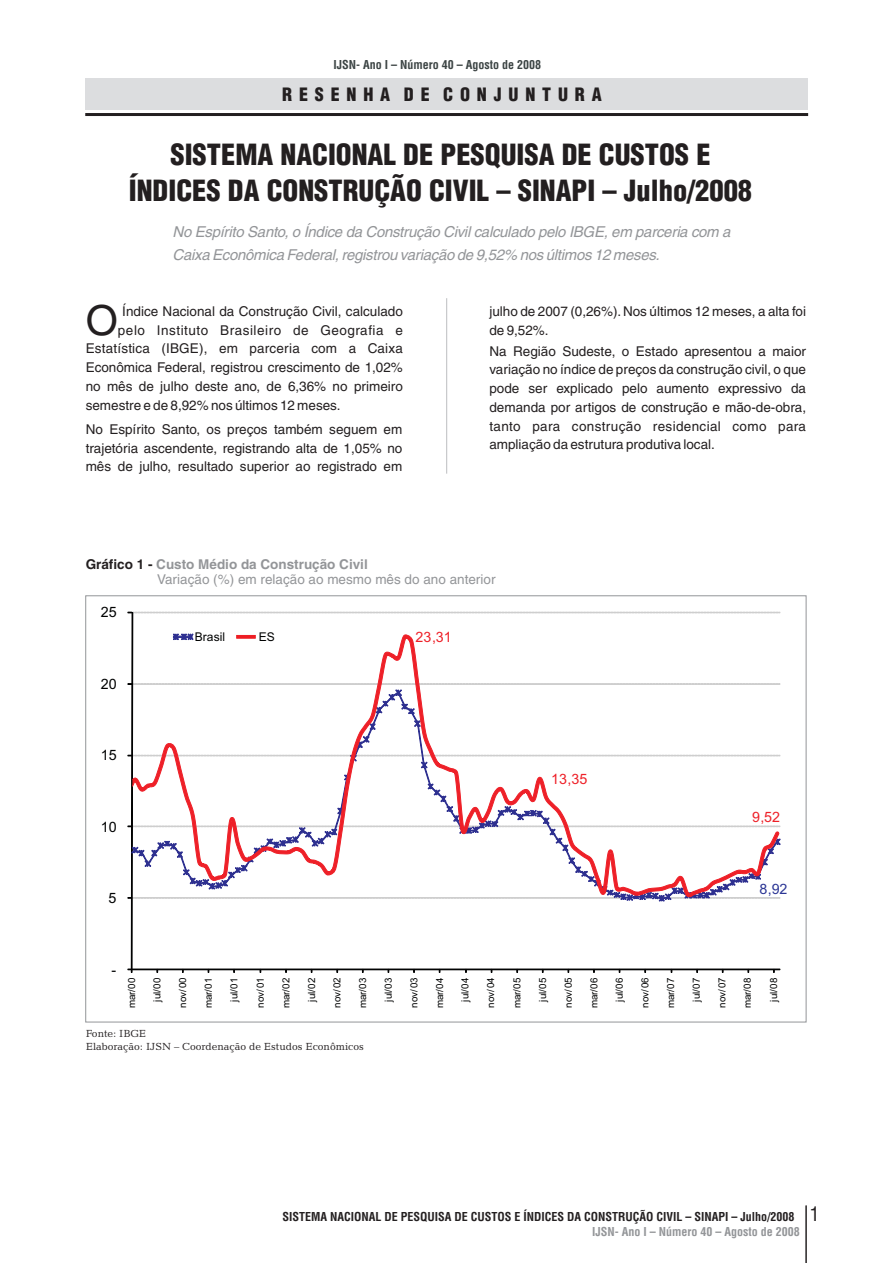
<style>
.page{position:relative;width:893px;height:1263px;background:#fff}
.page>*{position:absolute;margin:0;border:0;box-sizing:border-box;transform-origin:0 0}
.t1{font:41.4px "Helvetica LT";color:#231f20}
.t2{font:900 condensed 28.5px/35.4px "Helvetica LT";color:#231f20;text-align:center}
.t3{font:condensed 19.5px "Helvetica LT";color:#231f20}
.t4{font:900 condensed 18px "Helvetica LT";letter-spacing:.38em;color:#231f20}
.t5{font:italic 15px/23px "Helvetica LT";letter-spacing:-.02em;color:#939598}
.t6{font:14.25px "Arial";color:#ee2028}
.t7{font:14.25px "Arial";color:#010202}
.t8{font:14.25px "Arial";color:#2c3695}
.t9{font:13.5px/18.8px "Helvetica LT";color:#231f20;text-align:justify}
.t10{font:13.5px/15.6px "Helvetica LT";color:#939598}
.t11{font:700 condensed 12px "Helvetica LT";color:#231f20}
.t12{font:700 condensed 12px "Helvetica LT";color:#3c4444}
.t13{font:700 condensed 12px "Helvetica LT";color:#939598}
.t14{font:12px "Arial";color:#010202}
.t15{font:10.5px/12.6px "Candida BT";color:#231f20}
.t16{font:9.75px "Arial";color:#010202}
.s1{font-family:"Arial"}
.s2{font-weight:700;color:#231f20}
.s3{font-weight:700}
</style>
<div class="page">
<div style="left:85px;top:78px;width:723px;height:31px;background:#dcdddf"></div>
<hr style="left:85px;top:113px;width:723px;height:3px;background:#231f20">
<hr style="left:806px;top:1205px;width:1px;height:58px;background:#231f20">
<hr style="left:446px;top:298px;width:1px;height:176px;background:#bcbdc0">
<svg style="left:127px;top:611px;width:654px;height:362px"></svg>
<p class="t12" style="left:333px;top:60px;width:209px">IJSN- Ano I – Número 40 – Agosto de 2008</p>
<h3 class="t4" style="left:282px;top:88px;width:321px">RESENHA DE CONJUNTURA</h3>
<h2 class="t2" style="left:129px;top:140px;width:625px">SISTEMA NACIONAL DE PESQUISA DE CUSTOS E<br>ÍNDICES DA CONSTRUÇÃO CIVIL – SINAPI – Julho/2008</h2>
<p class="t5" style="left:172px;top:221px;width:559px">No Espírito Santo, o Índice da Construção Civil calculado pelo IBGE, em parceria com a<br>Caixa Econômica Federal, registrou variação de 9,52% nos últimos 12 meses.</p>
<p class="t9" style="left:122px;top:303px;width:282px">Índice Nacional da Construção Civil, calculado</p>
<h1 class="t1" style="left:86px;top:302px;width:34px">O</h1>
<p class="t9" style="left:86px;top:321px;width:319px;text-indent:32px">pelo Instituto Brasileiro de Geografia e Estatística (IBGE), em parceria com a Caixa Econômica Federal, registrou crescimento de 1,02% no mês de julho deste ano, de 6,36% no primeiro semestre e de 8,92% nos últimos 12 meses.</p>
<p class="t9" style="left:86px;top:421px;width:318px">No Esp<span class="s1">í</span>rito Santo, os pre<span class="s1">ç</span>os tamb<span class="s1">é</span>m seguem em trajet<span class="s1">ó</span>ria ascendente, registrando alta de 1,05% no m<span class="s1">ê</span>s de julho, resultado superior ao registrado em</p>
<p class="t9" style="left:489px;top:303px;width:318px">julho de 2007 (0,26%).Nos <span class="s1">ú</span>ltimos 12 meses, a alta foi de 9,52%.</p>
<p class="t9" style="left:489px;top:343px;width:318px">Na Regi<span class="s1">ã</span>o Sudeste, o Estado apresentou a maior varia<span class="s1">çã</span>o no <span class="s1">í</span>ndice de pre<span class="s1">ç</span>os da constru<span class="s1">çã</span>o civil, o que pode ser explicado pelo aumento expressivo da demanda por artigos de constru<span class="s1">çã</span>o e m<span class="s1">ã</span>o-de-obra, tanto para constru<span class="s1">çã</span>o residencial como para amplia<span class="s1">çã</span>o da estrutura produtiva local.</p>
<p class="t10" style="left:157px;top:557px;width:340px;text-indent:-71px"><span class="s2">Gráfico 1 -</span> <span class="s3">Custo Médio da Construção Civil<br></span>Variação (%) em relação ao mesmo mês do ano anterior</p>
<p class="t7" style="left:101px;top:607px;width:17px">25</p>
<p class="t7" style="left:101px;top:678px;width:17px">20</p>
<p class="t7" style="left:101px;top:750px;width:17px">15</p>
<p class="t7" style="left:101px;top:821px;width:17px">10</p>
<p class="t7" style="left:108px;top:893px;width:9px">5</p>
<p class="t14" style="left:195px;top:632px;width:32px">Brasil</p>
<p class="t14" style="left:259px;top:632px;width:18px">ES</p>
<p class="t6" style="left:415px;top:631px;width:38px">23,31</p>
<p class="t6" style="left:551px;top:774px;width:38px">13,35</p>
<p class="t6" style="left:752px;top:811px;width:29px">9,52</p>
<p class="t8" style="left:760px;top:884px;width:29px">8,92</p>
<p class="t7" style="left:111px;top:964px;width:6px">-</p>
<p class="t16" style="left:128px;top:1008px;width:32px;rotate:-90deg">mar/00</p>
<p class="t16" style="left:154px;top:1002px;width:25px;rotate:-90deg">jul/00</p>
<p class="t16" style="left:179px;top:1008px;width:32px;rotate:-90deg">nov/00</p>
<p class="t16" style="left:205px;top:1008px;width:32px;rotate:-90deg">mar/01</p>
<p class="t16" style="left:230px;top:1002px;width:25px;rotate:-90deg">jul/01</p>
<p class="t16" style="left:257px;top:1008px;width:32px;rotate:-90deg">nov/01</p>
<p class="t16" style="left:282px;top:1008px;width:32px;rotate:-90deg">mar/02</p>
<p class="t16" style="left:308px;top:1002px;width:25px;rotate:-90deg">jul/02</p>
<p class="t16" style="left:333px;top:1008px;width:32px;rotate:-90deg">nov/02</p>
<p class="t16" style="left:359px;top:1008px;width:32px;rotate:-90deg">mar/03</p>
<p class="t16" style="left:385px;top:1002px;width:25px;rotate:-90deg">jul/03</p>
<p class="t16" style="left:410px;top:1008px;width:32px;rotate:-90deg">nov/03</p>
<p class="t16" style="left:436px;top:1008px;width:32px;rotate:-90deg">mar/04</p>
<p class="t16" style="left:461px;top:1002px;width:25px;rotate:-90deg">jul/04</p>
<p class="t16" style="left:487px;top:1008px;width:32px;rotate:-90deg">nov/04</p>
<p class="t16" style="left:513px;top:1008px;width:32px;rotate:-90deg">mar/05</p>
<p class="t16" style="left:539px;top:1002px;width:25px;rotate:-90deg">jul/05</p>
<p class="t16" style="left:565px;top:1008px;width:32px;rotate:-90deg">nov/05</p>
<p class="t16" style="left:590px;top:1008px;width:32px;rotate:-90deg">mar/06</p>
<p class="t16" style="left:616px;top:1002px;width:25px;rotate:-90deg">jul/06</p>
<p class="t16" style="left:641px;top:1008px;width:32px;rotate:-90deg">nov/06</p>
<p class="t16" style="left:667px;top:1008px;width:32px;rotate:-90deg">mar/07</p>
<p class="t16" style="left:693px;top:1002px;width:25px;rotate:-90deg">jul/07</p>
<p class="t16" style="left:718px;top:1008px;width:32px;rotate:-90deg">nov/07</p>
<p class="t16" style="left:744px;top:1008px;width:32px;rotate:-90deg">mar/08</p>
<p class="t16" style="left:770px;top:1002px;width:25px;rotate:-90deg">jul/08</p>
<p class="t15" style="left:86px;top:1028px;width:280px">Fonte: IBGE<br>Elaboração: IJSN – Coordenação de Estudos Econômicos</p>
<p class="t11" style="left:282px;top:1211px;width:514px">SISTEMA NACIONAL DE PESQUISA DE CUSTOS E ÍNDICES DA CONSTRUÇÃO CIVIL – SINAPI – Julho/2008</p>
<p class="t13" style="left:592px;top:1227px;width:209px">IJSN- Ano I – Número 40 – Agosto de 2008</p>
<h3 class="t3" style="left:810px;top:1206px;width:11px">1</h3>
</div>
